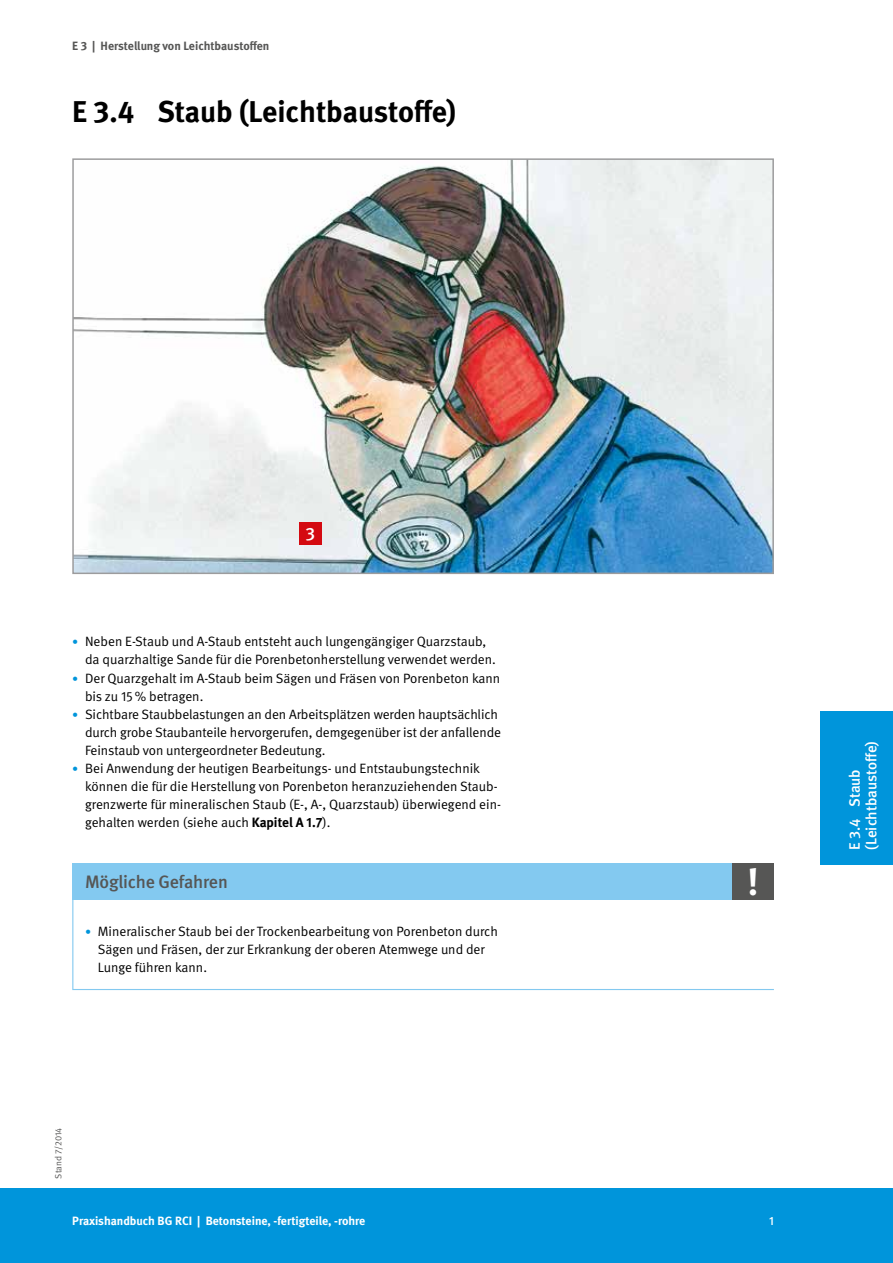
<style>
.page{position:relative;width:893px;height:1263px;background:#fff}
.page>*{position:absolute;margin:0;border:0;box-sizing:border-box;transform-origin:0 0}
.t1{font:700 38.1px "DGUV Meta";color:#fff}
.t2{font:700 30px "DGUV Meta";letter-spacing:-.005em;color:#000}
.t3{font:500 18px "DGUV Meta";letter-spacing:-.01em;color:#565655}
.t4{font:500 18px "DGUV Meta";color:#fff}
.t5{font:500 15px/16.5px "DGUV Meta";letter-spacing:-.005em;color:#fff}
.t6{font:13.5px/18.1px "DGUV Meta";letter-spacing:-.005em;color:#000}
.t7{font:700 12px "DGUV Meta";color:#fff}
.t8{font:700 12px "DGUV Meta";color:#565655}
.t9{font:500 12px "DGUV Meta";color:#fff}
.t10{font:9px "DGUV Meta";color:#565655}
.s1{font-size:12px;color:#0095db}
.s2{font-weight:700}
</style>
<div class="page">
<div style="left:0;top:1188px;width:893px;height:75px;background:#0095db"></div>
<img style="left:75px;top:161px;width:696px;height:410px">
<div style="left:72px;top:158px;width:702px;height:416px;border:2px solid #9c9c9d"></div>
<div style="left:299px;top:522px;width:22px;height:22px;background:#d40a11"></div>
<svg style="left:72px;top:899px;width:702px;height:92px"></svg>
<div style="left:72px;top:863px;width:702px;height:36px;background:#83c9f0"></div>
<div style="left:732px;top:863px;width:42px;height:36px;background:#565655"></div>
<div style="left:821px;top:711px;width:72px;height:154px;background:#0095db"></div>
<p class="t8" style="left:72px;top:39px;width:199px">E 3 | Herstellung von Leichtbaustoffen</p>
<h2 class="t2" style="left:72px;top:94px;width:385px">E 3.4 Staub (Leichtbaustoffe)</h2>
<h3 class="t4" style="left:306px;top:523px;width:11px">3</h3>
<p class="t6" style="left:85px;top:633px;width:412px;text-indent:-13px"><span class="s1">•</span> Neben E-Staub und A-Staub entsteht auch lungengängiger Quarzstaub, da quarzhaltige Sande für die Porenbetonherstellung verwendet werden.</p>
<p class="t6" style="left:85px;top:669px;width:417px;text-indent:-13px"><span class="s1">•</span> Der Quarzgehalt im A-Staub beim Sägen und Fräsen von Porenbeton kann bis zu 15% betragen.</p>
<p class="t6" style="left:85px;top:705px;width:418px;text-indent:-13px"><span class="s1">•</span> Sichtbare Staubbelastungen an den Arbeitsplätzen werden hauptsächlich durch grobe Staubanteile hervorgerufen, demgegenüber ist der anfallende<br>Feinstaub von untergeordneter Bedeutung.</p>
<p class="t6" style="left:85px;top:759px;width:417px;text-indent:-13px"><span class="s1">•</span> Bei Anwendung der heutigen Bearbeitungs- und Entstaubungstechnik können die für die Herstellung von Porenbeton heranzuziehenden Staub&shy;grenzwerte für mineralischen Staub (E-, A-, Quarzstaub) überwiegend ein&shy;gehalten werden (siehe auch <span class="s2">Kapitel A 1.7</span>).</p>
<h3 class="t3" style="left:85px;top:871px;width:144px">Mögliche Gefahren</h3>
<h1 class="t1" style="left:748px;top:859px;width:13px">!</h1>
<p class="t6" style="left:98px;top:922px;width:402px;text-indent:-13px"><span class="s1">•</span> Mineralischer Staub bei der Trockenbearbeitung von Porenbeton durch<br>Sägen und Fräsen, der zur Erkrankung der oberen Atemwege und der<br>Lunge führen kann.</p>
<p class="t10" style="left:53px;top:1178px;width:52px;rotate:-90deg">Stand 7/2014</p>
<p class="t7" style="left:72px;top:1213px;width:294px">Praxishandbuch BG RCI | Betonsteine, -fertigteile, -rohre</p>
<p class="t9" style="left:769px;top:1213px;width:6px">1</p>
<p class="t5" style="left:847px;top:849px;width:110px;rotate:-90deg">E 3.4 Staub (Leichtbaustoffe)</p>
</div>
